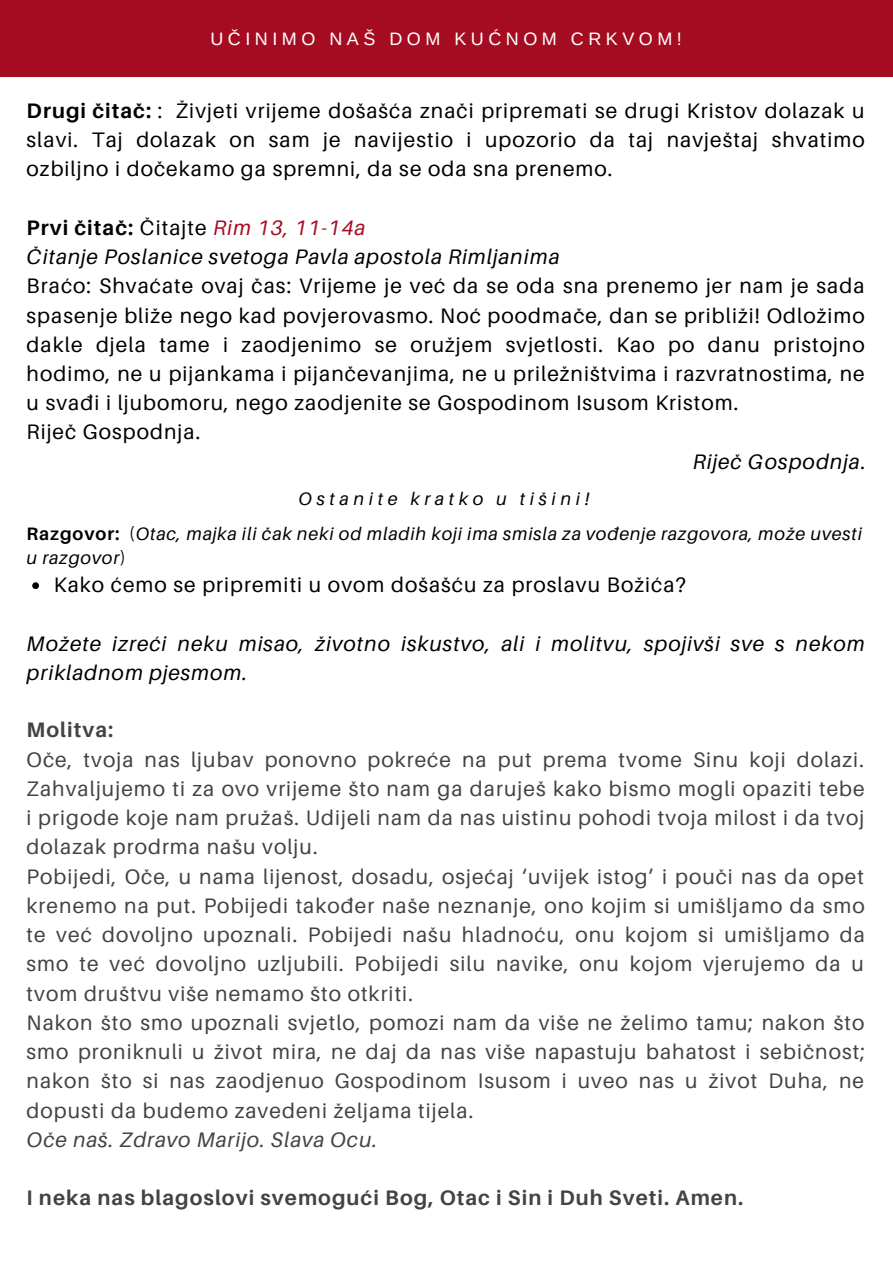
<style>
.page{position:relative;width:893px;height:1264px;background:#fff}
.page>*{position:absolute;margin:0;border:0;box-sizing:border-box;transform-origin:0 0}
.t1{font:21px/29.2px "Aileron";letter-spacing:.05em;color:#434343}
.t2{font:21px/29.2px "Aileron";letter-spacing:.05em;color:#000;text-align:justify}
.t3{font:italic 21px/29.2px "Aileron";letter-spacing:.05em;color:#000}
.t4{font:700 21px "Aileron";letter-spacing:.05em;color:#434343}
.t5{font:italic 21px "Aileron";letter-spacing:.05em;color:#434343}
.t6{font:italic 18px/34.8px "Aileron";letter-spacing:.05em;color:#000;text-align:center}
.t7{font:18px "Arimo";letter-spacing:.25em;color:#fff}
.s1{font-weight:700}
.s2{font-weight:700;font-style:normal}
.s3{font-style:normal}
.s4{color:#a60c21}
</style>
<div class="page">
<div style="left:0;top:0;width:892px;height:76px;background:#a60c21"></div>
<svg style="left:32px;top:582px;width:7px;height:7px"></svg>
<p class="t7" style="left:210px;top:28px;width:473px">UČINIMO NAŠ DOM KUĆNOM CRKVOM!</p>
<p class="t2" style="left:27px;top:95px;width:839px"><span class="s1">Drugi čitač:</span> : Živjeti vrijeme došašća znači pripremati se drugi Kristov dolazak u slavi. Taj dolazak on sam je navijestio i upozorio da taj navještaj shvatimo ozbiljno i dočekamo ga spremni, da se oda sna prenemo.</p>
<p class="t3" style="left:27px;top:212px;width:534px"><span class="s2">Prvi čitač:</span> <span class="s3">Čitajte</span> <span class="s4">Rim 13, 11-14a<br></span>Čitanje Poslanice svetoga Pavla apostola Rimljanima</p>
<p class="t2" style="left:27px;top:271px;width:839px">Braćo: Shvaćate ovaj čas: Vrijeme je već da se oda sna prenemo jer nam je sada</p>
<p class="t2" style="left:27px;top:300px;width:839px">spasenje bliže nego kad povjerovasmo. Noć poodmače, dan se približi! Odložimo</p>
<p class="t2" style="left:27px;top:329px;width:839px">dakle djela tame i zaodjenimo se oružjem svjetlosti. Kao po danu pristojno</p>
<p class="t2" style="left:27px;top:358px;width:839px">hodimo, ne u pijankama i pijančevanjima, ne u priležništvima i razvratnostima, ne</p>
<p class="t2" style="left:27px;top:388px;width:713px">u svađi i ljubomoru, nego zaodjenite se Gospodinom Isusom Kristom.</p>
<p class="t2" style="left:27px;top:417px;width:175px">Riječ Gospodnja.</p>
<p class="t3" style="left:692px;top:446px;width:174px">Riječ Gospodnja<span class="s3">.</span></p>
<p class="t6" style="left:27px;top:480px;width:836px">Ostanite kratko u tišini!<br><span class="s2">Razgovor:</span> <span class="s3">(</span>Otac, majka ili čak neki od mladih koji ima smisla za vođenje razgovora, može uvesti</p>
<p class="t6" style="left:27px;top:540px;width:101px">u razgovor<span class="s3">)</span></p>
<p class="t2" style="left:54px;top:570px;width:633px">Kako ćemo se pripremiti u ovom došašću za proslavu Božića?</p>
<p class="t3" style="left:27px;top:628px;width:839px">Možete izreći neku misao, životno iskustvo, ali i molitvu, spojivši sve s nekom prikladnom pjesmom.</p>
<p class="t4" style="left:27px;top:717px;width:88px">Molitva:</p>
<p class="t1" style="left:27px;top:744px;width:839px">Oče, tvoja nas ljubav ponovno pokreće na put prema tvome Sinu koji dolazi.<br>Zahvaljujemo ti za ovo vrijeme što nam ga daruješ kako bismo mogli opaziti tebe i prigode koje nam pružaš. Udijeli nam da nas uistinu pohodi tvoja milost i da tvoj dolazak prodrma našu volju.<br>Pobijedi, Oče, u nama lijenost, dosadu, osjećaj ‘uvijek istog’ i pouči nas da opet krenemo na put. Pobijedi također naše neznanje, ono kojim si umišljamo da smo te već dovoljno upoznali. Pobijedi našu hladnoću, onu kojom si umišljamo da smo te već dovoljno uzljubili. Pobijedi silu navike, onu kojom vjerujemo da u tvom društvu više nemamo što otkriti.<br>Nakon što smo upoznali svjetlo, pomozi nam da više ne želimo tamu; nakon što smo proniknuli u život mira, ne daj da nas više napastuju bahatost i sebičnost; nakon što si nas zaodjenuo Gospodinom Isusom i uveo nas u život Duha, ne dopusti da budemo zavedeni željama tijela.</p>
<p class="t5" style="left:27px;top:1126px;width:352px">Oče naš. Zdravo Marijo. Slava Ocu.</p>
<p class="t4" style="left:27px;top:1184px;width:718px">I neka nas blagoslovi svemogući Bog, Otac i Sin i Duh Sveti. Amen.</p>
</div>
